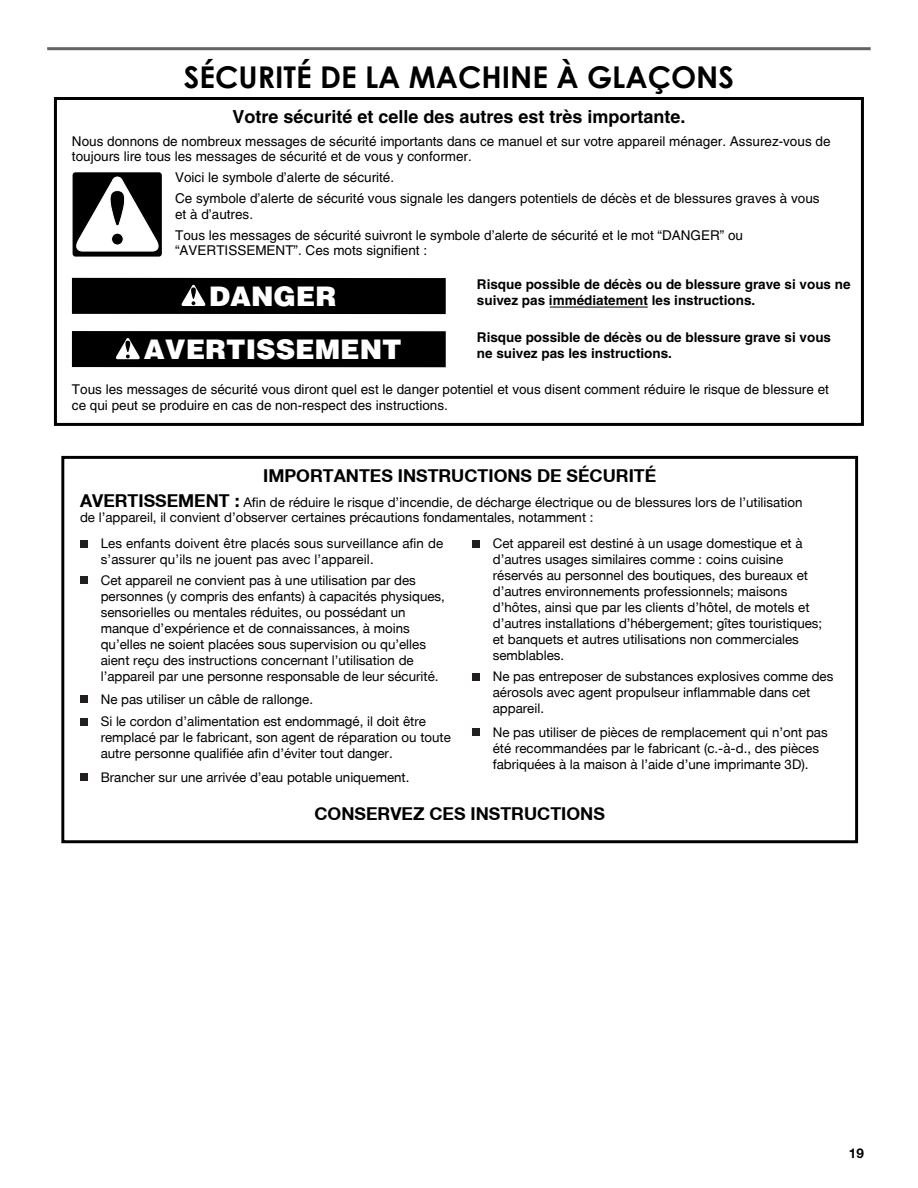
<style>
.page{position:relative;width:918px;height:1188px;background:#fff}
.page>*{position:absolute;margin:0;border:0;box-sizing:border-box;transform-origin:0 0}
.t1{font:700 30px "Century Gothic";color:#000}
.t2{font:900 27px "Helvetica";color:#fff}
.t3{font:700 18px "Helvetica";color:#000}
.t4{font:700 17.7px "Helvetica Neue CE";color:#000}
.t5{font:13.5px/15.8px "Helvetica";color:#000}
.t6{font:700 13.5px/15.8px "Helvetica";color:#000}
.t7{font:700 13.5px "Helvetica Neue LT Std";color:#000}
.t8{font:13.35px/15.9px "Helvetica Neue";color:#000}
.s1{font-family:"Helvetica Neue CE";font-weight:700;font-size:17.7px}
</style>
<div class="page">
<hr style="left:47px;top:47px;width:824px;height:3px;background:#636466">
<hr style="left:550px;top:307px;width:98px;height:1px;background:#000">
<div style="left:54px;top:97px;width:810px;height:329px;border:3px solid #000"></div>
<div style="left:74px;top:174px;width:87px;height:81px;background:linear-gradient(to right,#020202,#020202);border-radius:2px"></div>
<div style="left:73px;top:172px;width:89px;height:85px;border:3px solid #000;border-radius:2px"></div>
<svg style="left:74px;top:177px;width:87px;height:74px"></svg>
<div style="left:72px;top:331px;width:374px;height:36px;background:#000"></div>
<div style="left:72px;top:278px;width:374px;height:36px;background:#000"></div>
<svg style="left:181px;top:285px;width:25px;height:21px"></svg>
<svg style="left:116px;top:338px;width:24px;height:21px"></svg>
<div style="left:61px;top:456px;width:797px;height:387px;border:3px solid #000"></div>
<div style="left:80px;top:540px;width:7px;height:7px;background:#231f20"></div>
<div style="left:80px;top:695px;width:7px;height:7px;background:#231f20"></div>
<div style="left:80px;top:577px;width:7px;height:7px;background:#231f20"></div>
<div style="left:80px;top:718px;width:7px;height:7px;background:#231f20"></div>
<div style="left:80px;top:773px;width:7px;height:7px;background:#231f20"></div>
<div style="left:472px;top:540px;width:7px;height:7px;background:#231f20"></div>
<div style="left:472px;top:673px;width:7px;height:7px;background:#231f20"></div>
<div style="left:472px;top:728px;width:7px;height:7px;background:#231f20"></div>
<h1 class="t1" style="left:184px;top:54px;width:552px">SÉCURITÉ DE LA MACHINE À GLAÇONS</h1>
<h3 class="t3" style="left:232px;top:106px;width:455px">Votre sécurité et celle des autres est très importante.</h3>
<p class="t5" style="left:72px;top:133px;width:760px">Nous donnons de nombreux messages de sécurité importants dans ce manuel et sur votre appareil ménager. Assurez-vous de toujours lire tous les messages de sécurité et de vous y conformer.</p>
<p class="t5" style="left:175px;top:167px;width:646px;line-height:21px">Voici le symbole d’alerte de sécurité.<br>Ce symbole d’alerte de sécurité vous signale les dangers potentiels de décès et de blessures graves à vous</p>
<p class="t5" style="left:175px;top:203px;width:569px;line-height:21px">et à d’autres.<br>Tous les messages de sécurité suivront le symbole d’alerte de sécurité et le mot “DANGER” ou</p>
<p class="t5" style="left:175px;top:243px;width:254px">“AVERTISSEMENT”. Ces mots signifient :</p>
<p class="t6" style="left:477px;top:276px;width:375px">Risque possible de décès ou de blessure grave si vous ne suivez pas immédiatement les instructions.</p>
<p class="t6" style="left:477px;top:329px;width:356px">Risque possible de décès ou de blessure grave si vous ne suivez pas les instructions.</p>
<p class="t5" style="left:72px;top:381px;width:759px">Tous les messages de sécurité vous diront quel est le danger potentiel et vous disent comment réduire le risque de blessure et ce qui peut se produire en cas de non-respect des instructions.</p>
<h2 class="t2" style="left:209px;top:279px;width:129px">DANGER</h2>
<h2 class="t2" style="left:144px;top:332px;width:259px">AVERTISSEMENT</h2>
<h3 class="t4" style="left:263px;top:465px;width:395px">IMPORTANTES INSTRUCTIONS DE SÉCURITÉ</h3>
<p class="t8" style="left:80px;top:495px;width:724px;line-height:14.9px"><span class="s1">AVERTISSEMENT :</span> Afin de réduire le risque d’incendie, de décharge électrique ou de blessures lors de l’utilisation de l’appareil, il convient d’observer certaines précautions fondamentales, notamment :</p>
<p class="t8" style="left:101px;top:536px;width:344px">Les enfants doivent être placés sous surveillance afin de s’assurer qu’ils ne jouent pas avec l’appareil.</p>
<p class="t8" style="left:101px;top:572px;width:346px">Cet appareil ne convient pas à une utilisation par des personnes (y compris des enfants) à capacités physiques, sensorielles ou mentales réduites, ou possédant un manque d’expérience et de connaissances, à moins qu’elles ne soient placées sous supervision ou qu’elles aient reçu des instructions concernant l’utilisation de l’appareil par une personne responsable de leur sécurité.</p>
<p class="t8" style="left:101px;top:713px;width:352px">Si le cordon d’alimentation est endommagé, il doit être remplacé par le fabricant, son agent de réparation ou toute autre personne qualifiée afin d’éviter tout danger.</p>
<p class="t8" style="left:101px;top:769px;width:310px">Brancher sur une arrivée d’eau potable uniquement.</p>
<p class="t8" style="left:101px;top:691px;width:214px">Ne pas utiliser un câble de rallonge.</p>
<p class="t8" style="left:493px;top:536px;width:331px">Cet appareil est destiné à un usage domestique et à d’autres usages similaires comme : coins cuisine réservés au personnel des boutiques, des bureaux et d’autres environnements professionnels; maisons d’hôtes, ainsi que par les clients d’hôtel, de motels et d’autres installations d’hébergement; gîtes touristiques; et banquets et autres utilisations non commerciales semblables.</p>
<p class="t8" style="left:493px;top:668px;width:342px">Ne pas entreposer de substances explosives comme des aérosols avec agent propulseur inflammable dans cet appareil.</p>
<p class="t8" style="left:493px;top:724px;width:336px">Ne pas utiliser de pièces de remplacement qui n’ont pas été recommandées par le fabricant (c.-à-d., des pièces fabriquées à la maison à l’aide d’une imprimante 3D).</p>
<h3 class="t4" style="left:314px;top:803px;width:292px">CONSERVEZ CES INSTRUCTIONS</h3>
<p class="t7" style="left:849px;top:1145px;width:17px">19</p>
</div>
